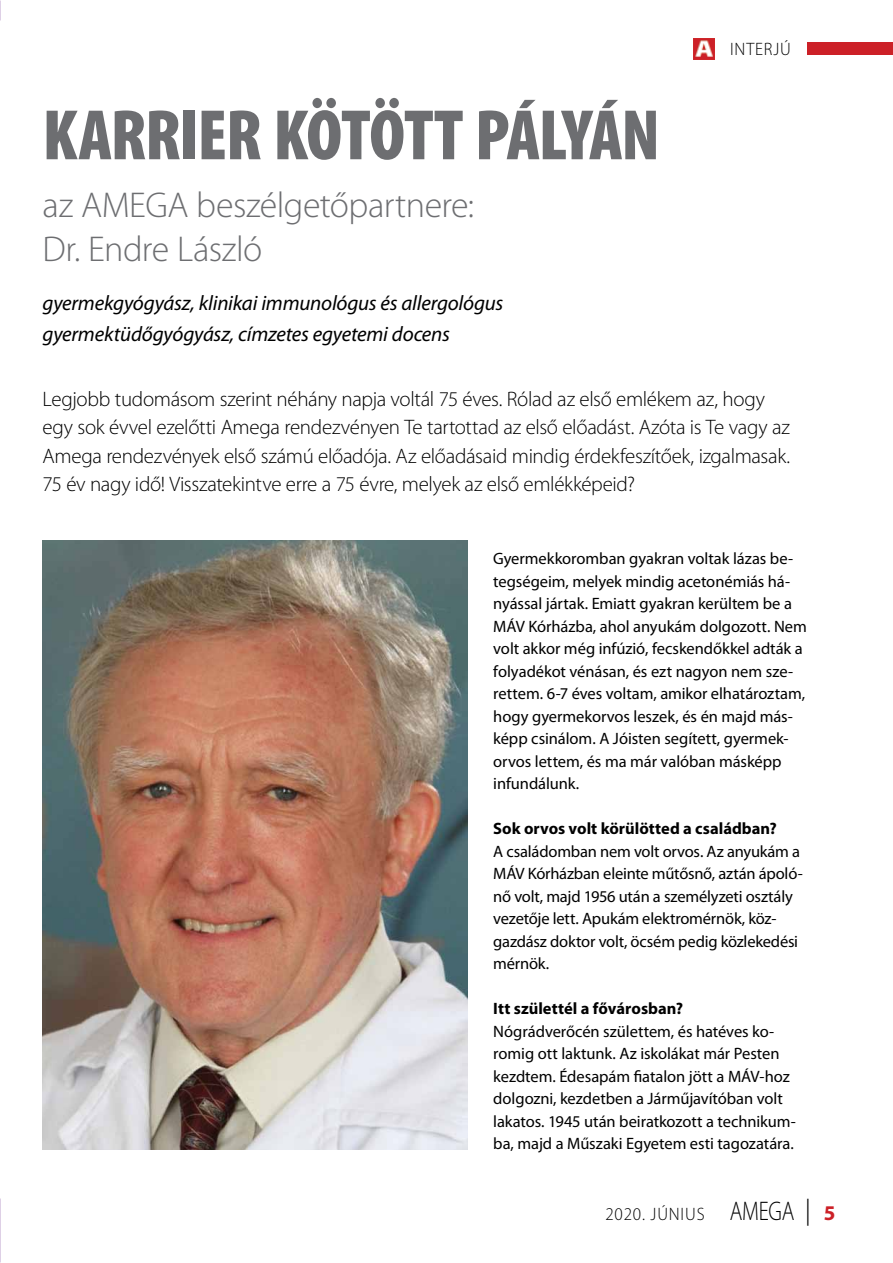
<style>
.page{position:relative;width:893px;height:1263px;background:#fff}
.page>*{position:absolute;margin:0;border:0;box-sizing:border-box;transform-origin:0 0}
.t1{font:900 condensed 72px "Myriad Pro";letter-spacing:-.02em;color:#6d6e71}
.t2{font:300 36px/44.5px "Myriad Pro";letter-spacing:-.015em;color:#6d6e71}
.t3{font:300 21px/28.5px "Myriad Pro";letter-spacing:-.015em;color:#000}
.t4{font:italic 21px/31.5px "Myriad Pro";letter-spacing:-.01em;color:#000}
.t5{font:300 18px "Myriad Pro";letter-spacing:.05em;color:#000;scale:.95 1}
.t6{font:16.5px/22.5px "Myriad Pro";letter-spacing:-.005em;color:#000}
.t7{font:700 16.5px "Myriad Pro";color:#000}
.s1{font-size:27px}
.s2{font-size:27px;color:#000101}
.s3{font-weight:700;font-size:21px;color:#cc2027}
</style>
<div class="page">
<div style="left:808px;top:43px;width:85px;height:12px;background:#cc2027"></div>
<img style="left:693px;top:38px;width:21px;height:22px">
<img style="left:43px;top:540px;width:425px;height:609px">
<img style="left:0;top:2px;width:1px;height:19px">
<h1 class="t1" style="left:43px;top:95px;width:619px">KARRIER KÖTÖTT PÁLYÁN</h1>
<h2 class="t2" style="left:43px;top:183px;width:433px">az AMEGA beszélgetőpartnere:<br>Dr. Endre László</h2>
<p class="t4" style="left:43px;top:286px;width:462px">gyermekgyógyász, klinikai immunológus és allergológus gyermektüdőgyógyász, címzetes egyetemi docens</p>
<p class="t5" style="left:730px;top:39px;width:66px">INTERJÚ</p>
<p class="t3" style="left:43px;top:385px;width:749px">Legjobb tudomásom szerint néhány napja voltál 75 éves. Rólad az első emlékem az, hogy egy sok évvel ezelőtti Amega rendezvényen Te tartottad az első előadást. Azóta is Te vagy az Amega rendezvények első számú előadója. Az előadásaid mindig érdekfeszítőek, izgalmasak.<br>75 év nagy idő! Visszatekintve erre a 75 évre, melyek az első emlékképeid?</p>
<p class="t6" style="left:493px;top:547px;width:315px">Gyermekkoromban gyakran voltak lázas be&shy;tegségeim, melyek mindig acetonémiás há&shy;nyással jártak. Emiatt gyakran kerültem be a MÁV Kórházba, ahol anyukám dolgozott. Nem volt akkor még infúzió, fecskendőkkel adták a folyadékot vénásan, és ezt nagyon nem sze&shy;rettem. 6-7 éves voltam, amikor elhatároztam, hogy gyermekorvos leszek, és én majd más&shy;képp csinálom. A Jóisten segített, gyermek&shy;orvos lettem, és ma már valóban másképp infundálunk.</p>
<p class="t7" style="left:493px;top:818px;width:285px">Sok orvos volt körülötted a családban?</p>
<p class="t6" style="left:493px;top:840px;width:311px">A családomban nem volt orvos. Az anyukám a MÁV Kórházban eleinte műtősnő, aztán ápoló&shy;nő volt, majd 1956 után a személyzeti osztály vezetője lett. Apukám elektromérnök, köz&shy;gazdász doktor volt, öcsém pedig közlekedési mérnök.</p>
<p class="t7" style="left:493px;top:998px;width:191px">Itt születtél a fővárosban?</p>
<p class="t6" style="left:493px;top:1020px;width:304px">Nógrádverőcén születtem, és hatéves ko&shy;romig ott laktunk. Az iskolákat már Pesten kezdtem. Édesapám fiatalon jött a MÁV-hoz dolgozni, kezdetben a Járműjavítóban volt lakatos. 1945 után beiratkozott a technikum&shy;ba, majd a Műszaki Egyetem esti tagozatára.</p>
<p class="t5" style="left:605px;top:1204px;width:244px">2020. JÚNIUS <span class="s1">AMEGA</span> <span class="s2">|</span> <span class="s3">5</span></p>
</div>
